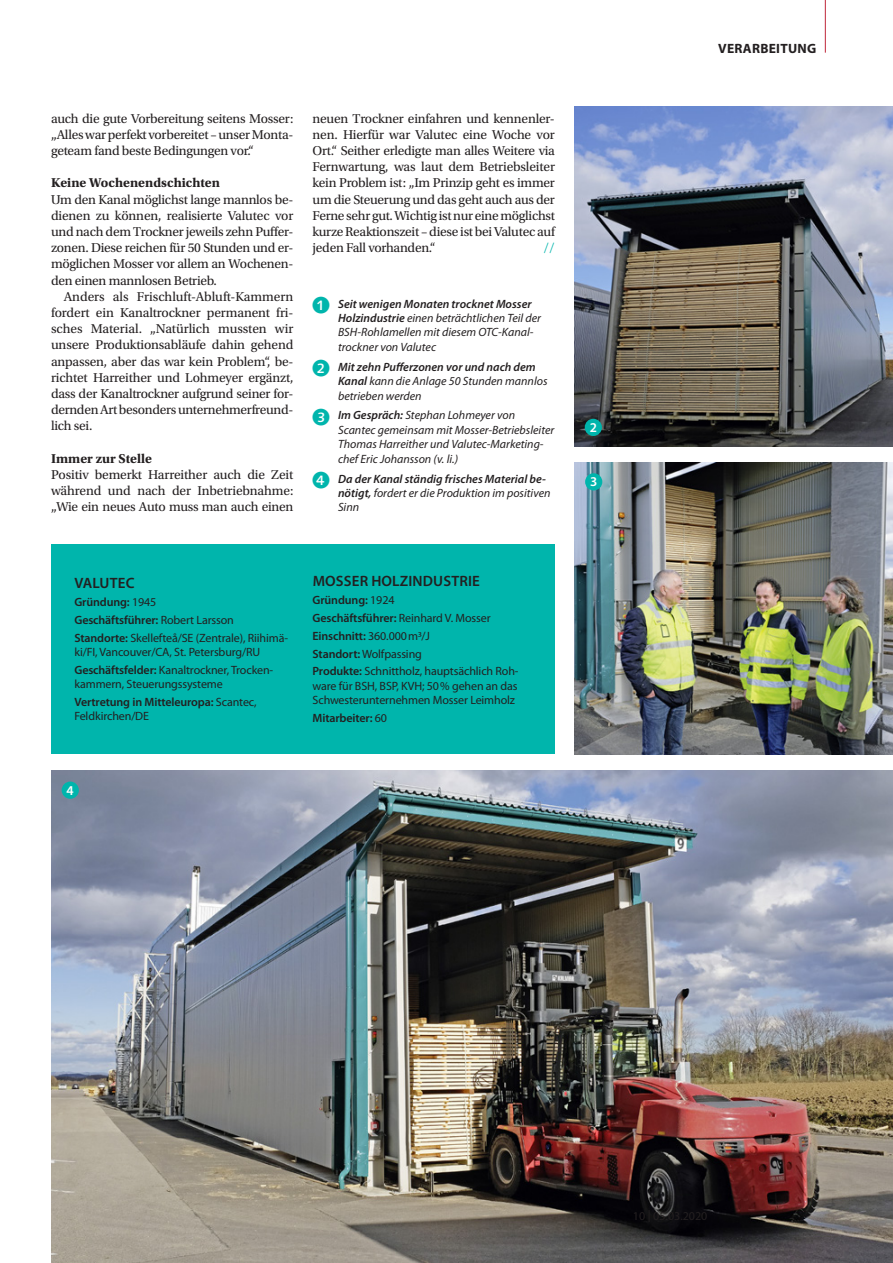
<style>
.page{position:relative;width:893px;height:1263px;background:#fff}
.page>*{position:absolute;margin:0;border:0;box-sizing:border-box;transform-origin:0 0}
.t1{font:600 15px "Myriad Pro";letter-spacing:.01em;color:#231f20}
.t2{font:13.5px/16.2px "Utopia Std";letter-spacing:-.02em;color:#231f20;text-align:justify}
.t3{font:700 13.5px "Utopia Std";color:#231f20}
.t4{font:700 13.5px "Myriad Pro";color:#231f20}
.t5{font:600 13.5px "Myriad Pro";color:#fff}
.t6{font:13.5px "Utopia Std";color:#00b5ac}
.t7{font:12px/17.9px "Myriad Pro";letter-spacing:-.01em;color:#231f20}
.t8{font:italic 12px/14.4px "Myriad Pro";color:#231f20}
.t9{font:italic 600 12px/14.4px "Myriad Pro";color:#231f20}
.t10{font:600 12px "Myriad Pro";letter-spacing:-.01em;color:#231f20}
.s1{font-family:"Galileo Press Callout";font-style:normal;font-size:17.25px;color:#00b5ac}
.s2{font-weight:600}
.s3{font-family:"Galileo Press Callout";font-weight:400;font-style:normal;font-size:17.25px;color:#00b5ac}
.s4{font-weight:400}
</style>
<div class="page">
<img style="left:51px;top:770px;width:842px;height:493px">
<img style="left:574px;top:463px;width:319px;height:292px">
<img style="left:574px;top:106px;width:319px;height:340px">
<div style="left:585px;top:419px;width:17px;height:17px;background:#00b5ac;border-radius:50%"></div>
<div style="left:62px;top:781px;width:17px;height:18px;background:#00b5ac;border-radius:50%"></div>
<div style="left:585px;top:473px;width:17px;height:17px;background:#00b5ac;border-radius:50%"></div>
<div style="left:51px;top:544px;width:504px;height:209px;background:#00b5ac"></div>
<hr style="left:825px;top:0;width:1px;height:53px;background:#bf263a">
<p class="t2" style="left:51px;top:110px;width:244px">auch die gute Vorbereitung seitens Mosser: „Alles war perfekt vorbereitet – unser Monta&shy;geteam fand beste Bedingungen vor.“</p>
<p class="t3" style="left:51px;top:175px;width:170px">Keine Wochenendschichten</p>
<p class="t2" style="left:51px;top:191px;width:244px">Um den Kanal möglichst lange mannlos be&shy;dienen zu können, realisierte Valutec vor und nach dem Trockner jeweils zehn Puffer&shy;zonen. Diese reichen für 50 Stunden und er&shy;möglichen Mosser vor allem an Wochenen&shy;den einen mannlosen Betrieb.</p>
<p class="t2" style="left:51px;top:288px;width:244px;text-indent:13px">Anders als Frischluft-Abluft-Kammern fordert ein Kanaltrockner permanent fri&shy;sches Material. „Natürlich mussten wir unsere Produktionsabläufe dahin gehend anpassen, aber das war kein Problem“, be&shy;richtet Harreither und Lohmeyer ergänzt, dass der Kanaltrockner aufgrund seiner for&shy;dernden Art besonders unternehmerfreund&shy;lich sei.</p>
<p class="t3" style="left:51px;top:450px;width:102px">Immer zur Stelle</p>
<p class="t2" style="left:51px;top:467px;width:244px">Positiv bemerkt Harreither auch die Zeit während und nach der Inbetriebnahme: „Wie ein neues Auto muss man auch einen</p>
<p class="t2" style="left:313px;top:110px;width:244px">neuen Trockner einfahren und kennenler&shy;nen. Hierfür war Valutec eine Woche vor Ort.“ Seither erledigte man alles Weitere via Fernwartung, was laut dem Betriebsleiter kein Problem ist: „Im Prinzip geht es immer um die Steuerung und das geht auch aus der Ferne sehr gut. Wichtig ist nur eine möglichst kurze Reaktionszeit – diese ist bei Valutec auf jeden Fall vorhanden.“</p>
<p class="t6" style="left:543px;top:240px;width:13px">//</p>
<p class="t8" style="left:338px;top:296px;width:204px;text-indent:-26px"><span class="s1">1</span> <span class="s2">Seit wenigen Monaten trocknet Mosser Holzindustrie</span> einen beträchtlichen Teil der BSH-Rohlamellen mit diesem OTC-Kanal&shy;trockner von Valutec</p>
<p class="t8" style="left:338px;top:359px;width:211px;text-indent:-26px"><span class="s1">2</span> <span class="s2">Mit zehn Pufferzonen vor und nach dem<br>Kanal</span> kann die Anlage 50 Stunden mannlos betrieben werden</p>
<p class="t8" style="left:338px;top:408px;width:218px;text-indent:-26px"><span class="s1">3</span> <span class="s2">Im Gespräch:</span> Stephan Lohmeyer von Scantec gemeinsam mit Mosser-Betriebsleiter Thomas Harreither und Valutec-Marketing&shy;chef Eric Johansson (v. li.)</p>
<p class="t9" style="left:338px;top:471px;width:214px;text-indent:-26px"><span class="s3">4</span> Da der Kanal ständig frisches Material be&shy;nötigt, <span class="s4">fordert er die Produktion im positiven<br>Sinn</span></p>
<p class="t1" style="left:75px;top:573px;width:61px">VALUTEC</p>
<p class="t7" style="left:74px;top:593px;width:215px"><span class="s2">Gründung:</span> 1945<br><span class="s2">Geschäftsführer:</span> Robert Larsson<br><span class="s2">Standorte:</span> Skellefteå/SE (Zentrale), Riihimä-</p>
<p class="t7" style="left:74px;top:643px;width:200px">ki/FI, Vancouver/CA, St. Petersburg/RU<br><span class="s2">Geschäftsfelder:</span> Kanaltrockner, Trocken-</p>
<p class="t7" style="left:74px;top:675px;width:184px">kammern, Steuerungssysteme<br><span class="s2">Vertretung in Mitteleuropa:</span> Scantec,</p>
<p class="t7" style="left:74px;top:707px;width:76px">Feldkirchen/DE</p>
<p class="t1" style="left:313px;top:572px;width:169px">MOSSER HOLZINDUSTRIE</p>
<p class="t7" style="left:313px;top:591px;width:208px"><span class="s2">Gründung:</span> 1924<br><span class="s2">Geschäftsführer:</span> Reinhard V. Mosser<br><span class="s2">Einschnitt:</span> 360.000m3/J<br><span class="s2">Standort:</span> Wolfpassing<br><span class="s2">Produkte:</span> Schnittholz, hauptsächlich Roh-</p>
<p class="t7" style="left:313px;top:678px;width:207px;line-height:14.4px">ware für BSH, BSP, KVH; 50% gehen an das<br>Schwesterunternehmen Mosser Leimholz</p>
<p class="t10" style="left:313px;top:710px;width:76px">Mitarbeiter: <span class="s4">60</span></p>
<p class="t5" style="left:67px;top:781px;width:9px">4</p>
<p class="t5" style="left:590px;top:418px;width:9px">2</p>
<p class="t5" style="left:590px;top:473px;width:9px">3</p>
<p class="t4" style="left:718px;top:39px;width:18px">VERARBEITUNG</p>
<p class="t7" style="left:633px;top:1207px;width:76px">10 | 05.03.2020</p>
</div>
